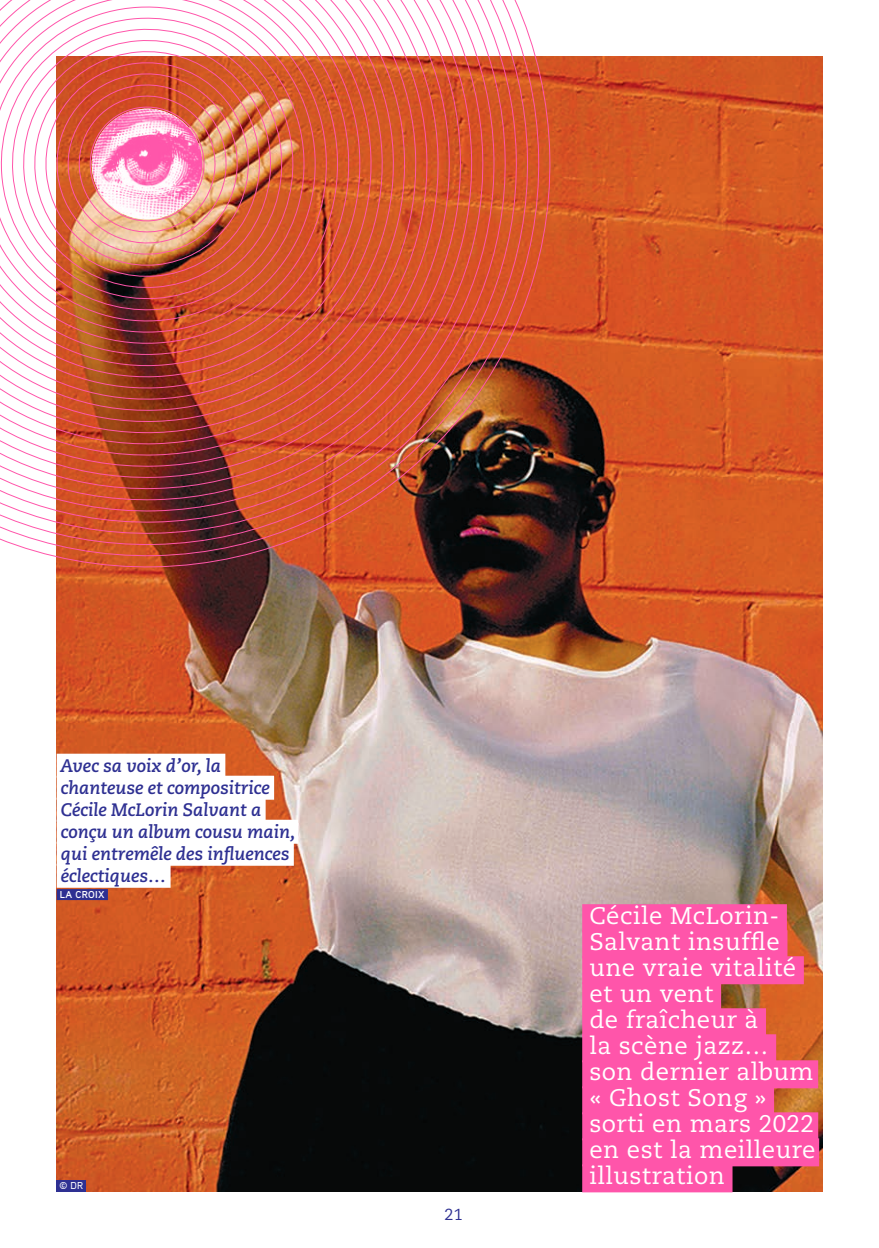
<style>
.page{position:relative;width:879px;height:1248px;background:#fff}
.page>*{position:absolute;margin:0;border:0;box-sizing:border-box;transform-origin:0 0}
.t1{font:24px/26px "Caecilia";letter-spacing:.02em;color:#fff}
.t2{font:italic 700 18px/22px "Caecilia";color:#2e3092}
.t3{font:16px "Caecilia";color:#2e3092}
.PRESSE_SIGNATURE{font:700 10px "Aaux Pro";letter-spacing:.02em;color:#fff}
.PHOTO{font:500 10px "Aaux Pro";color:#fff}
</style>
<div class="page">
<img style="left:57px;top:57px;width:765px;height:1134px">
<img style="left:56px;top:56px;width:499px;height:516px">
<img style="left:30px;top:47px;width:514px;height:514px">
<img style="left:0;top:15px;width:533px;height:535px">
<img style="left:0;top:0;width:522px;height:539px">
<img style="left:0;top:0;width:511px;height:527px">
<img style="left:0;top:0;width:499px;height:516px">
<img style="left:0;top:0;width:488px;height:505px">
<img style="left:0;top:0;width:477px;height:494px">
<img style="left:0;top:0;width:466px;height:483px">
<img style="left:0;top:0;width:455px;height:472px">
<img style="left:0;top:0;width:444px;height:461px">
<img style="left:0;top:0;width:433px;height:449px">
<svg style="left:0;top:0;width:421px;height:438px;background:#d26247"></svg>
<svg style="left:0;top:0;width:410px;height:427px;background:#d46548"></svg>
<svg style="left:0;top:0;width:399px;height:416px;background:#d46749"></svg>
<svg style="left:0;top:0;width:388px;height:405px;background:#d4674a"></svg>
<svg style="left:0;top:0;width:377px;height:394px;background:#d4684b"></svg>
<svg style="left:0;top:0;width:366px;height:383px;background:#d4694c"></svg>
<svg style="left:0;top:0;width:355px;height:371px;background:#d4694d"></svg>
<svg style="left:0;top:0;width:343px;height:360px;background:#d46a4e"></svg>
<img style="left:0;top:0;width:332px;height:349px">
<img style="left:0;top:0;width:321px;height:338px">
<svg style="left:0;top:2px;width:310px;height:325px"></svg>
<svg style="left:0;top:13px;width:299px;height:303px"></svg>
<svg style="left:6px;top:24px;width:282px;height:281px"></svg>
<img style="left:18px;top:35px;width:259px;height:258px">
<img style="left:29px;top:47px;width:236px;height:235px">
<img style="left:40px;top:58px;width:214px;height:213px">
<img style="left:51px;top:69px;width:192px;height:191px">
<img style="left:92px;top:109px;width:110px;height:110px;border-radius:55px">
<div style="left:57px;top:753px;width:168px;height:24px;background:#fff"></div>
<div style="left:57px;top:775px;width:217px;height:24px;background:#fff"></div>
<div style="left:57px;top:797px;width:209px;height:24px;background:#fff"></div>
<div style="left:57px;top:819px;width:241px;height:24px;background:#fff"></div>
<div style="left:57px;top:841px;width:237px;height:24px;background:#fff"></div>
<div style="left:57px;top:863px;width:114px;height:24px;background:#fff"></div>
<div style="left:57px;top:889px;width:51px;height:11px;background:#2e3092"></div>
<div style="left:582px;top:904px;width:205px;height:28px;background:#f5a"></div>
<div style="left:582px;top:930px;width:205px;height:28px;background:#f5a"></div>
<div style="left:582px;top:956px;width:222px;height:28px;background:#f5a"></div>
<div style="left:582px;top:982px;width:139px;height:28px;background:#f5a"></div>
<div style="left:582px;top:1008px;width:184px;height:28px;background:#f5a"></div>
<div style="left:582px;top:1034px;width:194px;height:28px;background:#f5a"></div>
<div style="left:582px;top:1060px;width:236px;height:28px;background:#f5a"></div>
<div style="left:582px;top:1086px;width:192px;height:28px;background:#f5a"></div>
<div style="left:582px;top:1112px;width:236px;height:28px;background:#f5a"></div>
<div style="left:582px;top:1138px;width:237px;height:28px;background:#f5a"></div>
<div style="left:582px;top:1164px;width:150px;height:28px;background:#f5a"></div>
<div style="left:57px;top:1179px;width:29px;height:12px;background:#2e3092"></div>
<p class="t2" style="left:60px;top:754px;width:237px">Avec sa voix d’or, la chanteuse et compositrice<br>Cécile McLorin Salvant a conçu un album cousu main, qui entremêle des influences éclectiques…</p>
<p class="PRESSE_SIGNATURE" style="left:60px;top:888px;width:46px">LA CROIX</p>
<p class="PHOTO" style="left:60px;top:1179px;width:25px">© DR</p>
<p class="t3" style="left:444px;top:1204px;width:20px">21</p>
<p class="t1" style="left:589px;top:903px;width:228px">Cécile McLorin-<br>Salvant insuffle une vraie vitalité et un vent<br>de fraîcheur à<br>la scène jazz… son dernier album « Ghost Song » sorti en mars 2022 en est la meilleure illustration</p>
</div>
